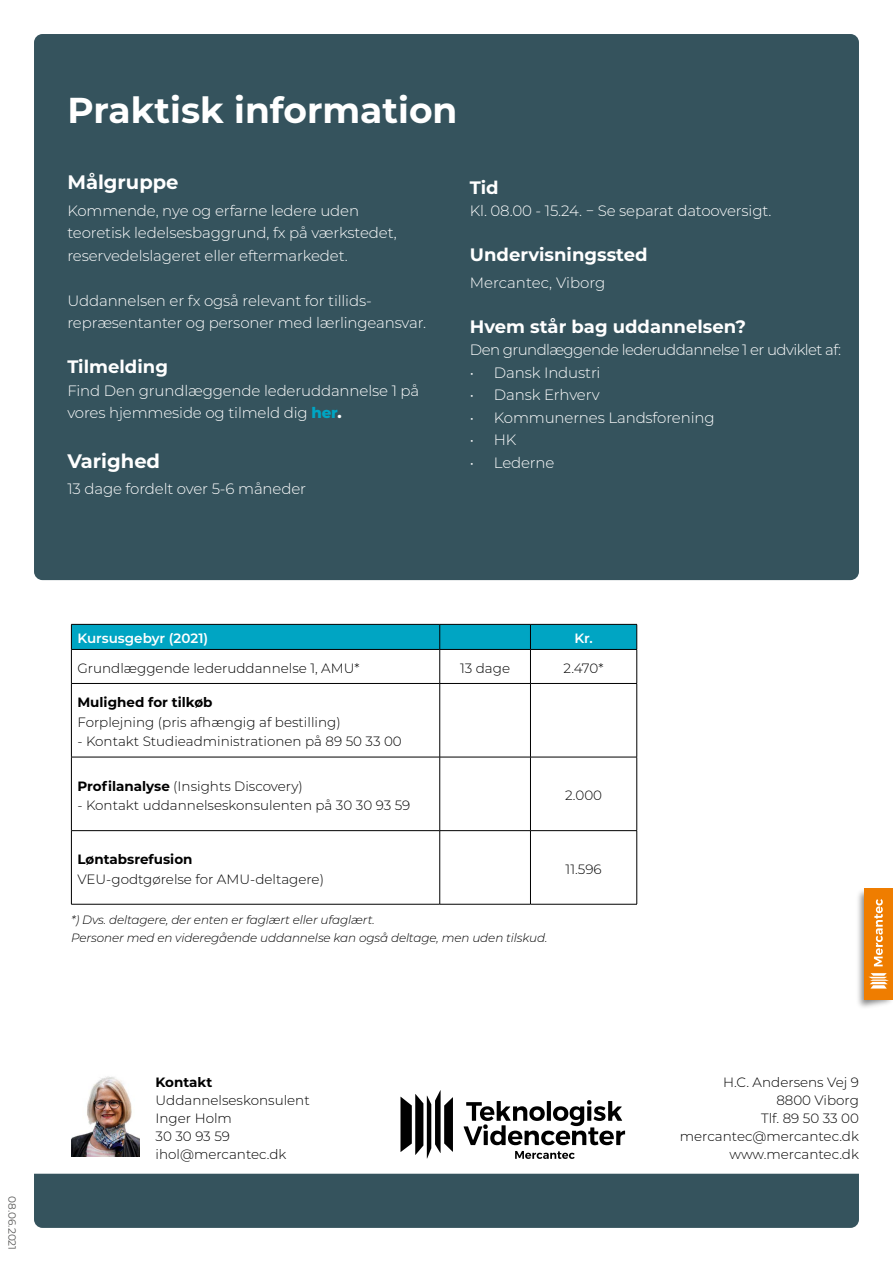
<style>
.page{position:relative;width:893px;height:1263px;background:#fff}
.page>*{position:absolute;margin:0;border:0;box-sizing:border-box;transform-origin:0 0}
.t1{font:700 36px "Montserrat";color:#fff}
.t2{font:700 19.5px "Montserrat";color:#fff}
.t3{font:700 18px "Montserrat";color:#fff}
.t4{font:300 15px/22.5px "Montserrat";letter-spacing:-.01em;color:#fff}
.t5{font:300 15px "Montserrat";letter-spacing:-.04em;color:#fff}
.t6{font:300 13.5px/18px "Montserrat";color:#000;text-align:right}
.t7{font:700 13.5px "Montserrat";color:#000}
.t8{font:600 13.5px "Montserrat";color:#fff}
.t9{font:italic 300 12px/18px "Montserrat";letter-spacing:-.01em;color:#000}
.t10{font:10.5px "Montserrat";color:#575756}
.s1{font-weight:800;color:#00a5c3}
.s2{font-weight:800}
.s3{font-weight:700}
</style>
<div class="page">
<div style="left:34px;top:1174px;width:825px;height:54px;background:#35535d"></div>
<div style="left:34px;top:34px;width:825px;height:546px;background:#35535d;border-radius:9px"></div>
<svg style="left:515px;top:1151px;width:60px;height:8px"></svg>
<svg style="left:464px;top:1100px;width:161px;height:45px"></svg>
<svg style="left:400px;top:1090px;width:53px;height:68px"></svg>
<img style="left:858px;top:890px;width:35px;height:118px">
<div style="left:864px;top:887px;width:29px;height:112px;background:#ef7d00"></div>
<svg style="left:868px;top:899px;width:21px;height:90px"></svg>
<img style="left:71px;top:1076px;width:69px;height:80px">
<svg style="left:71px;top:624px;width:566px;height:25px;background:#009dba"></svg>
<hr style="left:71px;top:649px;width:369px;height:1px;background:#000">
<hr style="left:71px;top:650px;width:1px;height:33px;background:#000">
<hr style="left:440px;top:649px;width:90px;height:1px;background:#000">
<hr style="left:439px;top:650px;width:1px;height:33px;background:#000">
<hr style="left:530px;top:649px;width:107px;height:1px;background:#000">
<hr style="left:530px;top:650px;width:1px;height:33px;background:#000">
<hr style="left:636px;top:650px;width:1px;height:33px;background:#000">
<hr style="left:71px;top:683px;width:369px;height:1px;background:#000">
<hr style="left:71px;top:684px;width:1px;height:73px;background:#000">
<hr style="left:440px;top:683px;width:90px;height:1px;background:#000">
<hr style="left:439px;top:684px;width:1px;height:73px;background:#000">
<hr style="left:530px;top:683px;width:107px;height:1px;background:#000">
<hr style="left:530px;top:684px;width:1px;height:73px;background:#000">
<hr style="left:636px;top:684px;width:1px;height:73px;background:#000">
<hr style="left:71px;top:757px;width:369px;height:1px;background:#000">
<hr style="left:71px;top:757px;width:1px;height:73px;background:#000">
<hr style="left:440px;top:757px;width:90px;height:1px;background:#000">
<hr style="left:439px;top:757px;width:1px;height:73px;background:#000">
<hr style="left:530px;top:757px;width:107px;height:1px;background:#000">
<hr style="left:530px;top:757px;width:1px;height:73px;background:#000">
<hr style="left:636px;top:757px;width:1px;height:73px;background:#000">
<hr style="left:71px;top:830px;width:369px;height:1px;background:#000">
<hr style="left:71px;top:831px;width:1px;height:73px;background:#000">
<hr style="left:440px;top:830px;width:90px;height:1px;background:#000">
<hr style="left:439px;top:831px;width:1px;height:73px;background:#000">
<hr style="left:530px;top:830px;width:107px;height:1px;background:#000">
<hr style="left:530px;top:831px;width:1px;height:73px;background:#000">
<hr style="left:636px;top:831px;width:1px;height:73px;background:#000">
<hr style="left:71px;top:904px;width:369px;height:1px;background:#000">
<hr style="left:440px;top:904px;width:90px;height:1px;background:#000">
<hr style="left:530px;top:904px;width:107px;height:1px;background:#000">
<h1 class="t1" style="left:67px;top:85px;width:392px">Praktisk information</h1>
<h2 class="t2" style="left:67px;top:168px;width:113px">Målgruppe</h2>
<p class="t4" style="left:67px;top:199px;width:331px">Kommende, nye og erfarne ledere uden teoretisk ledelsesbaggrund, fx på værkstedet, reservedelslageret eller eftermarkedet.</p>
<p class="t4" style="left:67px;top:289px;width:360px">Uddannelsen er fx også relevant for tillids&shy;repræsentanter og personer med lærlingeansvar.</p>
<p class="t3" style="left:67px;top:354px;width:102px">Tilmelding</p>
<p class="t4" style="left:67px;top:379px;width:353px">Find Den grundlæggende lederuddannelse 1 på vores hjemmeside og tilmeld dig <span class="s1">her</span><span class="s2">.</span></p>
<h2 class="t2" style="left:67px;top:447px;width:94px">Varighed</h2>
<p class="t4" style="left:67px;top:477px;width:240px">13 dage fordelt over 5-6 måneder</p>
<p class="t3" style="left:470px;top:174px;width:30px">Tid</p>
<p class="t4" style="left:470px;top:199px;width:303px">Kl. 08.00 - 15.24. − Se separat datooversigt.</p>
<p class="t3" style="left:470px;top:242px;width:179px">Undervisningssted</p>
<p class="t4" style="left:470px;top:271px;width:137px">Mercantec, Viborg</p>
<p class="t3" style="left:470px;top:314px;width:278px">Hvem står bag uddannelsen?</p>
<p class="t5" style="left:470px;top:340px;width:373px">Den grundlæggende lederuddannelse 1 er udviklet af:</p>
<p class="t4" style="left:470px;top:361px;width:132px">• Dansk Industri</p>
<p class="t4" style="left:470px;top:383px;width:131px">• Dansk Erhverv</p>
<p class="t4" style="left:470px;top:406px;width:246px">• Kommunernes Landsforening</p>
<p class="t4" style="left:470px;top:428px;width:48px">• HK</p>
<p class="t4" style="left:470px;top:451px;width:86px">• Lederne</p>
<p class="t10" style="left:19px;top:1196px;width:56px;rotate:90deg">08.06.2021</p>
<p class="t8" style="left:77px;top:629px;width:132px">Kursusgebyr (2021)</p>
<p class="t8" style="left:574px;top:629px;width:20px">Kr.</p>
<p class="t6" style="left:77px;top:659px;width:284px">Grundlæggende lederuddannelse 1, AMU*</p>
<p class="t6" style="left:460px;top:659px;width:52px">13 dage</p>
<p class="t6" style="left:564px;top:659px;width:41px">2.470*</p>
<p class="t7" style="left:77px;top:693px;width:137px">Mulighed for tilkøb</p>
<p class="t6" style="left:77px;top:712px;width:265px">Forplejning (pris afhængig af bestilling)</p>
<p class="t6" style="left:77px;top:732px;width:326px">- Kontakt Studieadministrationen på 89 50 33 00</p>
<p class="t6" style="left:77px;top:776px;width:227px"><span class="s3">Profilanalyse</span> (Insights Discovery)</p>
<p class="t6" style="left:77px;top:796px;width:334px">- Kontakt uddannelseskonsulenten på 30 30 93 59</p>
<p class="t6" style="left:565px;top:786px;width:38px">2.000</p>
<p class="t7" style="left:77px;top:850px;width:117px">Løntabsrefusion</p>
<p class="t6" style="left:77px;top:869px;width:248px">VEU-godtgørelse for AMU-deltagere)</p>
<p class="t9" style="left:71px;top:910px;width:478px">*) Dvs. deltagere, der enten er faglært eller ufaglært.<br>Personer med en videregående uddannelse kan også deltage, men uden tilskud.</p>
<p class="t6" style="left:566px;top:860px;width:38px">11.596</p>
<p class="t7" style="left:156px;top:1072px;width:58px">Kontakt</p>
<p class="t6" style="left:156px;top:1091px;width:156px;text-align:left">Uddannelseskonsulent<br>Inger Holm<br>30 30 93 59 ihol@mercantec.dk</p>
<p class="t6" style="left:680px;top:1073px;width:181px">H.C. Andersens Vej 9<br>8800 Viborg<br>Tlf. 89 50 33 00 mercantec@mercantec.dk www.mercantec.dk</p>
</div>
